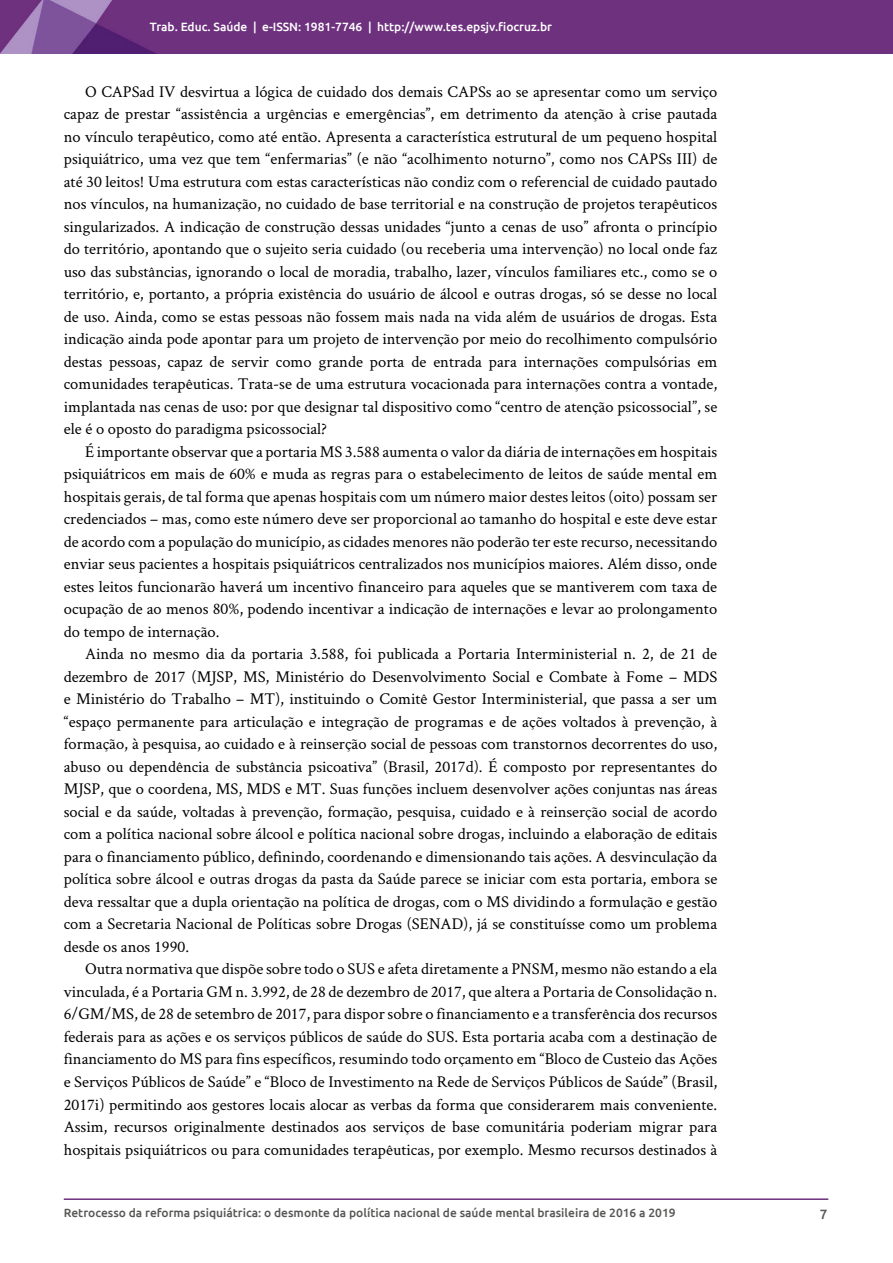
<style>
.page{position:relative;width:893px;height:1263px;background:#fff}
.page>*{position:absolute;margin:0;border:0;box-sizing:border-box;transform-origin:0 0}
.t1{font:16.5px/22.5px "Crimson Text";color:#000;text-align:justify}
.t2{font:500 13.5px "Ubuntu";color:#575756}
.t3{font:500 12px "Ubuntu";color:#575756}
.t4{font:500 12px "Ubuntu";color:#fff}
</style>
<div class="page">
<hr style="left:64px;top:1198px;width:764px;height:2px;background:#6e307e">
<img style="left:0;top:0;width:893px;height:53px">
<p class="t4" style="left:150px;top:19px;width:404px">Trab. Educ. Saúde | e-ISSN: 1981-7746 | http://www.tes.epsjv.fiocruz.br</p>
<p class="t1" style="left:64px;top:79px;width:655px;text-indent:21px">O CAPSad IV desvirtua a lógica de cuidado dos demais CAPSs ao se apresentar como um serviço capaz de prestar “assistência a urgências e emergências”, em detrimento da atenção à crise pautada no vínculo terapêutico, como até então. Apresenta a característica estrutural de um pequeno hospital psiquiátrico, uma vez que tem “enfermarias” (e não “acolhimento noturno”, como nos CAPSs III) de até 30 leitos! Uma estrutura com estas características não condiz com o referencial de cuidado pautado nos vínculos, na humanização, no cuidado de base territorial e na construção de projetos terapêuticos singularizados. A indicação de construção dessas unidades “junto a cenas de uso” afronta o princípio do território, apontando que o sujeito seria cuidado (ou receberia uma intervenção) no local onde faz uso das substâncias, ignorando o local de moradia, trabalho, lazer, vínculos familiares etc., como se o território, e, portanto, a própria existência do usuário de álcool e outras drogas, só se desse no local de uso. Ainda, como se estas pessoas não fossem mais nada na vida além de usuários de drogas. Esta indicação ainda pode apontar para um projeto de intervenção por meio do recolhimento compulsório destas pessoas, capaz de servir como grande porta de entrada para internações compulsórias em comunidades terapêuticas. Trata-se de uma estrutura vocacionada para internações contra a vontade, implantada nas cenas de uso: por que designar tal dispositivo como “centro de atenção psicossocial”, se ele é o oposto do paradigma psicossocial?</p>
<p class="t1" style="left:64px;top:440px;width:655px;text-indent:21px">É importante observar que a portaria MS 3.588 aumenta o valor da diária de internações em hospitais psiquiátricos em mais de 60% e muda as regras para o estabelecimento de leitos de saúde mental em hospitais gerais, de tal forma que apenas hospitais com um número maior destes leitos (oito) possam ser credenciados – mas, como este número deve ser proporcional ao tamanho do hospital e este deve estar de acordo com a população do município, as cidades menores não poderão ter este recurso, necessitando enviar seus pacientes a hospitais psiquiátricos centralizados nos municípios maiores. Além disso, onde estes leitos funcionarão haverá um incentivo financeiro para aqueles que se mantiverem com taxa de ocupação de ao menos 80%, podendo incentivar a indicação de internações e levar ao prolongamento do tempo de internação.</p>
<p class="t1" style="left:64px;top:642px;width:655px;text-indent:21px">Ainda no mesmo dia da portaria 3.588, foi publicada a Portaria Interministerial n. 2, de 21 de dezembro de 2017 (MJSP, MS, Ministério do Desenvolvimento Social e Combate à Fome – MDS e Ministério do Trabalho – MT), instituindo o Comitê Gestor Interministerial, que passa a ser um “espaço permanente para articulação e integração de programas e de ações voltados à prevenção, à formação, à pesquisa, ao cuidado e à reinserção social de pessoas com transtornos decorrentes do uso, abuso ou dependência de substância psicoativa” (Brasil, 2017d). É composto por representantes do MJSP, que o coordena, MS, MDS e MT. Suas funções incluem desenvolver ações conjuntas nas áreas social e da saúde, voltadas à prevenção, formação, pesquisa, cuidado e à reinserção social de acordo com a política nacional sobre álcool e política nacional sobre drogas, incluindo a elaboração de editais para o financiamento público, definindo, coordenando e dimensionando tais ações. A desvinculação da política sobre álcool e outras drogas da pasta da Saúde parece se iniciar com esta portaria, embora se deva ressaltar que a dupla orientação na política de drogas, com o MS dividindo a formulação e gestão com a Secretaria Nacional de Políticas sobre Drogas (SENAD), já se constituísse como um problema desde os anos 1990.</p>
<p class="t1" style="left:64px;top:957px;width:655px;text-indent:21px">Outra normativa que dispõe sobre todo o SUS e afeta diretamente a PNSM, mesmo não estando a ela vinculada, é a Portaria GM n. 3.992, de 28 de dezembro de 2017, que altera a Portaria de Consolidação n.<br>6/GM/MS, de 28 de setembro de 2017, para dispor sobre o financiamento e a transferência dos recursos federais para as ações e os serviços públicos de saúde do SUS. Esta portaria acaba com a destinação de financiamento do MS para fins específicos, resumindo todo orçamento em “Bloco de Custeio das Ações e Serviços Públicos de Saúde” e “Bloco de Investimento na Rede de Serviços Públicos de Saúde” (Brasil, 2017i) permitindo aos gestores locais alocar as verbas da forma que considerarem mais conveniente.<br>Assim, recursos originalmente destinados aos serviços de base comunitária poderiam migrar para hospitais psiquiátricos ou para comunidades terapêuticas, por exemplo. Mesmo recursos destinados à</p>
<p class="t3" style="left:64px;top:1205px;width:613px">Retrocesso da reforma psiquiátrica: o desmonte da política nacional de saúde mental brasileira de 2016 a 2019</p>
<p class="t2" style="left:820px;top:1205px;width:9px">7</p>
</div>
